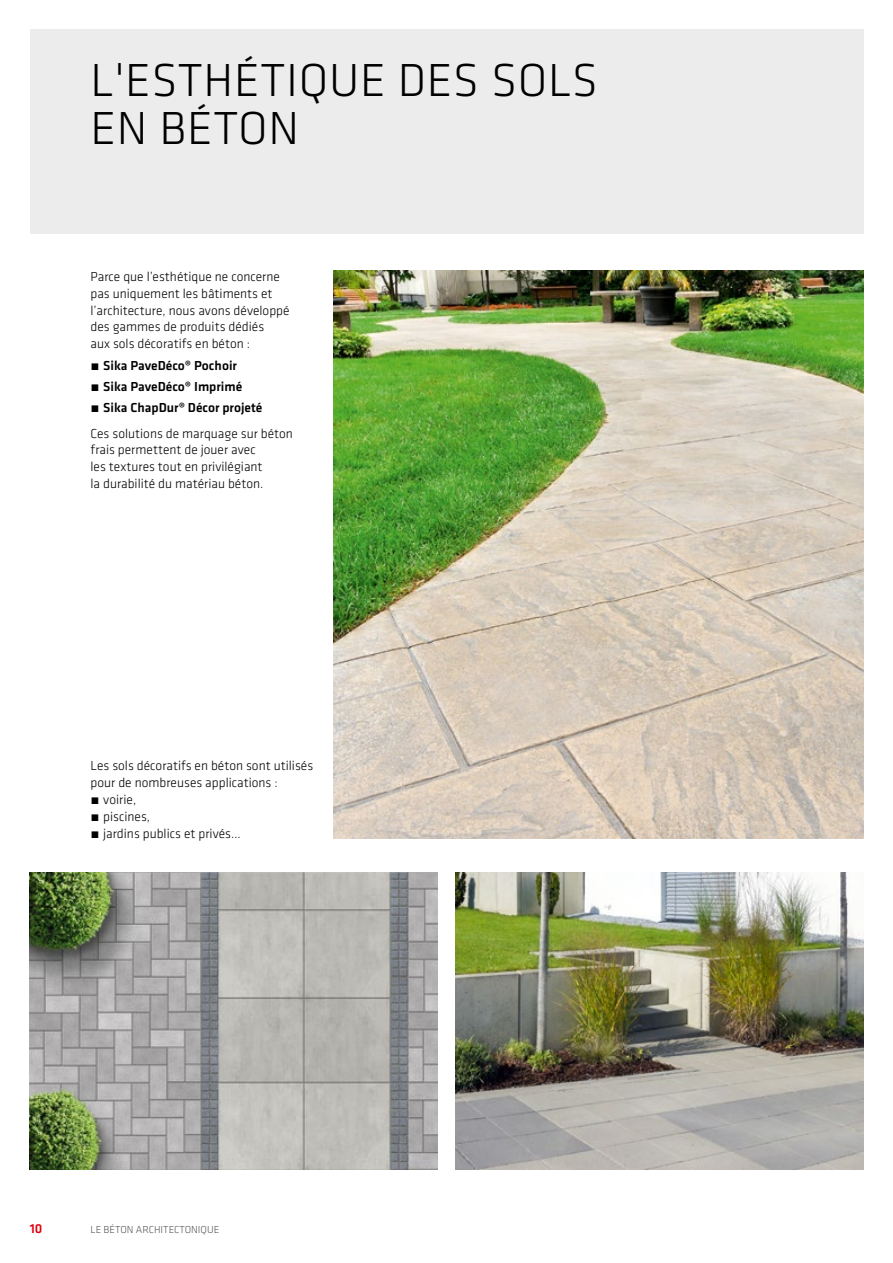
<style>
.page{position:relative;width:893px;height:1263px;background:#fff}
.page>*{position:absolute;margin:0;border:0;box-sizing:border-box;transform-origin:0 0}
.t1{font:300 48px/48px "Klavika";letter-spacing:.015em;color:#000}
.t2{font:300 13.5px/17px "Klavika";color:#000}
.t3{font:500 13.5px/21.1px "Klavika";color:#000}
.t4{font:500 13.5px "Klavika";color:#e3000b}
.t5{font:300 10.5px "Klavika";color:#565655}
.s1{font-weight:300}
</style>
<div class="page">
<div style="left:30px;top:30px;width:833px;height:204px;background:#ececec"></div>
<img style="left:333px;top:270px;width:530px;height:568px">
<img style="left:30px;top:872px;width:408px;height:297px">
<img style="left:455px;top:872px;width:408px;height:297px">
<h1 class="t1" style="left:91px;top:55px;width:509px">L'ESTHÉTIQUE DES SOLS<br>EN BÉTON</h1>
<p class="t2" style="left:91px;top:267px;width:201px">Parce que l’esthétique ne concerne pas uniquement les bâtiments et l’architecture, nous avons développé des gammes de produits dédiés<br>aux sols décoratifs en béton :</p>
<p class="t3" style="left:91px;top:354px;width:173px"><span class="s1">́</span> Sika PaveDéco® Pochoir<br><span class="s1">́</span> Sika PaveDéco® Imprimé<br><span class="s1">́</span> Sika ChapDur® Décor projeté</p>
<p class="t2" style="left:91px;top:424px;width:204px">Ces solutions de marquage sur béton frais permettent de jouer avec<br>les textures tout en privilégiant<br>la durabilité du matériau béton.</p>
<p class="t2" style="left:91px;top:757px;width:224px">Les sols décoratifs en béton sont utilisés pour de nombreuses applications :<br>́ voirie,<br>́ piscines,<br>́ jardins publics et privés…</p>
<p class="t4" style="left:30px;top:1219px;width:14px">10</p>
<p class="t5" style="left:91px;top:1223px;width:130px">LE BÉTON ARCHITECTONIQUE</p>
</div>
